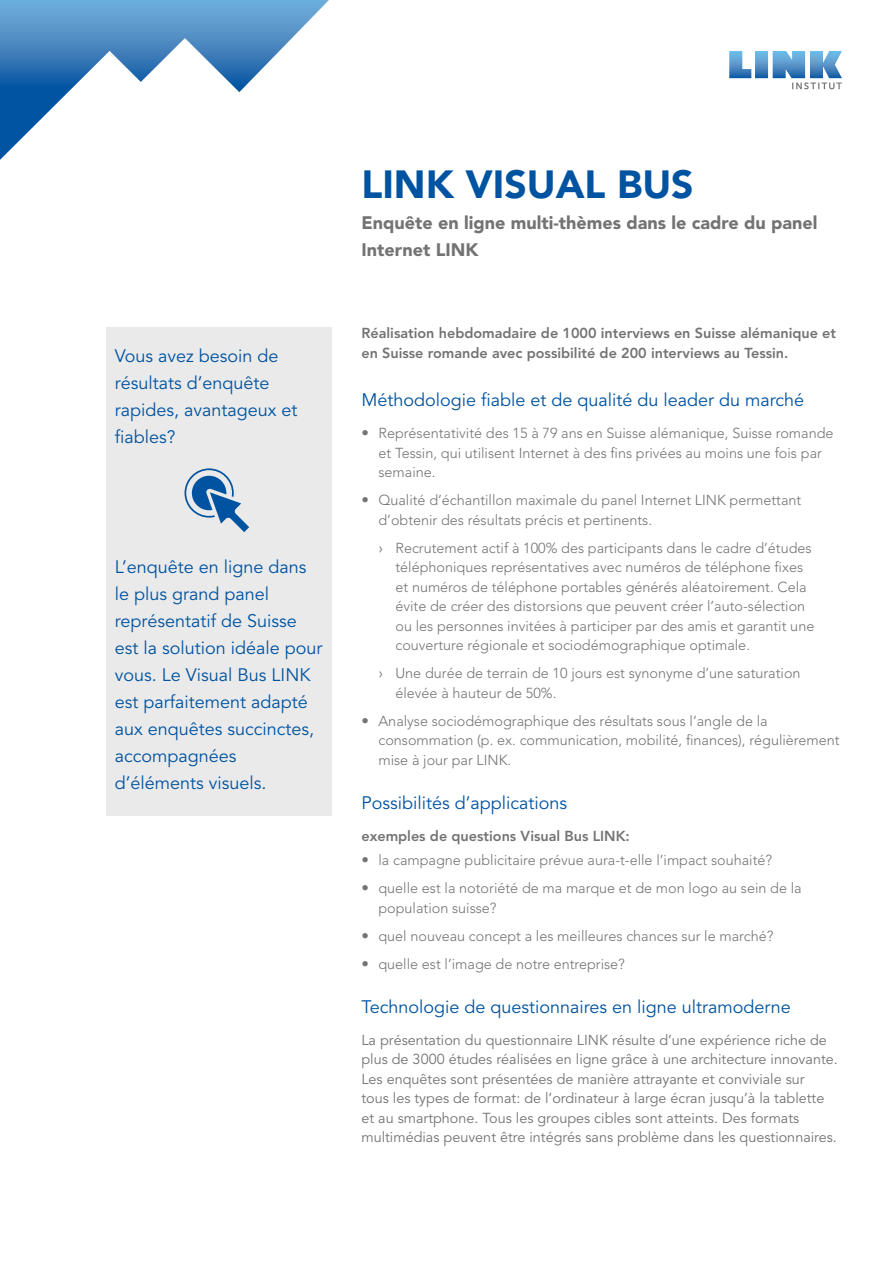
<style>
.page{position:relative;width:893px;height:1263px;background:#fff}
.page>*{position:absolute;margin:0;border:0;box-sizing:border-box;transform-origin:0 0}
.t1{font:900 39px "Avenir";color:#0053a1}
.t2{font:18px/27px "Avenir";color:#0053a1}
.t3{font:900 18px/27px "Avenir";color:#747373}
.t4{font:300 14.4px/19.5px "Avenir";color:#747373}
.t5{font:14.4px/19.5px "Avenir";color:#747373}
.t6{font:800 14.4px/19.5px "Avenir";color:#747373}
.s1{font-weight:400;font-size:15px}
</style>
<div class="page">
<svg style="left:0;top:0;width:329px;height:160px"></svg>
<svg style="left:729px;top:51px;width:113px;height:38px"></svg>
<div style="left:106px;top:327px;width:226px;height:488px;background:#eaeaea"></div>
<svg style="left:185px;top:468px;width:64px;height:64px"></svg>
<p class="t2" style="left:115px;top:343px;width:184px">Vous avez besoin de résultats d’enquête rapides, avantageux et fiables?</p>
<p class="t2" style="left:115px;top:553px;width:209px">L’enquête en ligne dans le plus grand panel représentatif de Suisse est la solution idéale pour vous. Le Visual Bus LINK est parfaitement adapté aux enquêtes succinctes, accompagnées d’éléments visuels.</p>
<h1 class="t1" style="left:361px;top:161px;width:334px">LINK VISUAL BUS</h1>
<p class="t3" style="left:361px;top:209px;width:458px">Enquête en ligne multi-thèmes dans le cadre du panel<br>Internet LINK</p>
<p class="t6" style="left:361px;top:324px;width:476px">Réalisation hebdomadaire de 1000 interviews en Suisse alémanique et en Suisse romande avec possibilité de 200 interviews au Tessin.</p>
<p class="t2" style="left:361px;top:387px;width:444px">Méthodologie fiable et de qualité du leader du marché</p>
<p class="t4" style="left:378px;top:424px;width:456px;text-indent:-17px"><span class="s1">•</span> Représentativité des 15 à 79 ans en Suisse alémanique, Suisse romande et Tessin, qui utilisent Internet à des fins privées au moins une fois par semaine.</p>
<p class="t4" style="left:378px;top:491px;width:424px;text-indent:-17px"><span class="s1">•</span> Qualité d’échantillon maximale du panel Internet LINK permettant d’obtenir des résultats précis et pertinents.</p>
<p class="t4" style="left:395px;top:538px;width:420px;text-indent:-17px"><span class="s1">›</span> Recrutement actif à 100% des participants dans le cadre d’études téléphoniques représentatives avec numéros de téléphone fixes et numéros de téléphone portables générés aléatoirement. Cela évite de créer des distorsions que peuvent créer l’auto-sélection ou les personnes invitées à participer par des amis et garantit une couverture régionale et sociodémographique optimale.</p>
<p class="t4" style="left:395px;top:664px;width:407px;text-indent:-17px"><span class="s1">›</span> Une durée de terrain de 10 jours est synonyme d’une saturation élevée à hauteur de 50%.</p>
<p class="t4" style="left:378px;top:711px;width:463px;text-indent:-17px"><span class="s1">•</span> Analyse sociodémographique des résultats sous l’angle de la consommation (p. ex. communication, mobilité, finances), régulièrement mise à jour par LINK.</p>
<p class="t2" style="left:361px;top:790px;width:207px">Possibilités d’applications</p>
<p class="t6" style="left:361px;top:826px;width:270px">exemples de questions Visual Bus LINK:</p>
<p class="t4" style="left:361px;top:850px;width:412px"><span class="s1">•</span> la campagne publicitaire prévue aura-t-elle l’impact souhaité?</p>
<p class="t4" style="left:378px;top:878px;width:425px;text-indent:-17px"><span class="s1">•</span> quelle est la notoriété de ma marque et de mon logo au sein de la population suisse?</p>
<p class="t4" style="left:361px;top:926px;width:413px"><span class="s1">•</span> quel nouveau concept a les meilleures chances sur le marché?</p>
<p class="t4" style="left:361px;top:954px;width:265px"><span class="s1">•</span> quelle est l’image de notre entreprise?</p>
<p class="t2" style="left:361px;top:993px;width:431px">Technologie de questionnaires en ligne ultramoderne</p>
<p class="t5" style="left:361px;top:1030px;width:478px">La présentation du questionnaire LINK résulte d’une expérience riche de plus de 3000 études réalisées en ligne grâce à une architecture innovante.<br>Les enquêtes sont présentées de manière attrayante et conviviale sur<br>tous les types de format: de l’ordinateur à large écran jusqu’à la tablette et au smartphone. Tous les groupes cibles sont atteints. Des formats multimédias peuvent être intégrés sans problème dans les questionnaires.</p>
</div>
